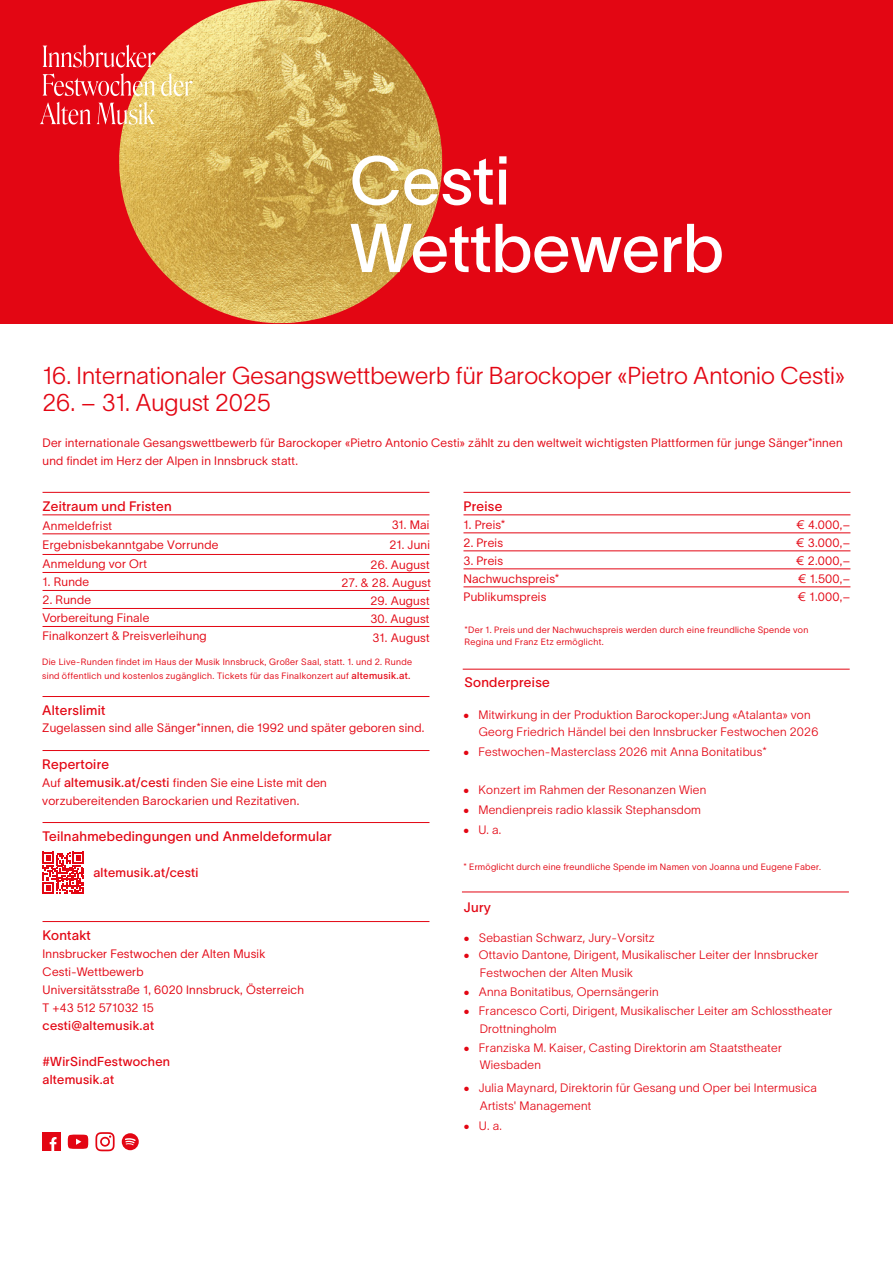
<style>
.page{position:relative;width:893px;height:1263px;background:#fff}
.page>*{position:absolute;margin:0;border:0;box-sizing:border-box;transform-origin:0 0}
.t1{font:67.5px/67.5px "TWK Lausanne 400";color:#fff}
.t2{font:24px "TWK Lausanne 200";color:#e30613}
.t3{font:13.5px "TWK Lausanne 400";letter-spacing:.02em;color:#e30613}
.t4{font:12.75px/18px "TWK Lausanne 400";letter-spacing:.02em;color:#e30613}
.t5{font:12px/18px "TWK Lausanne 250";letter-spacing:.02em;color:#e30613}
.t6{font:12px/17.7px "TWK Lausanne 200";letter-spacing:.02em;color:#e30613}
.t7{font:9px/14.1px "TWK Lausanne 250";letter-spacing:.035em;color:#e30613}
.s1{font-family:"TWK Lausanne 400";font-size:9.75px}
.s2{font-family:"TWK Lausanne 400";font-size:12.75px}
.s3{font-family:"TWK Lausanne 250"}
.s4{color:#fff}
</style>
<div class="page">
<div style="left:0;top:0;width:893px;height:323px;background:#e30613"></div>
<img style="left:99px;top:0;width:363px;height:324px">
<hr style="left:43px;top:492px;width:386px;height:1px;background:#e30613">
<hr style="left:43px;top:515px;width:386px;height:1px;background:#e30613">
<hr style="left:43px;top:554px;width:386px;height:1px;background:#e30613">
<hr style="left:43px;top:572px;width:386px;height:1px;background:#e30613">
<hr style="left:43px;top:590px;width:386px;height:1px;background:#e30613">
<hr style="left:43px;top:608px;width:386px;height:1px;background:#e30613">
<hr style="left:43px;top:626px;width:386px;height:1px;background:#e30613">
<hr style="left:43px;top:696px;width:386px;height:1px;background:#e30613">
<hr style="left:43px;top:750px;width:386px;height:1px;background:#e30613">
<hr style="left:43px;top:822px;width:386px;height:1px;background:#e30613">
<hr style="left:43px;top:921px;width:386px;height:1px;background:#e30613">
<svg style="left:43px;top:852px;width:41px;height:42px"></svg>
<hr style="left:463px;top:492px;width:387px;height:1px;background:#e30613">
<hr style="left:463px;top:515px;width:387px;height:1px;background:#e30613">
<hr style="left:463px;top:533px;width:387px;height:1px;background:#e30613">
<hr style="left:463px;top:551px;width:387px;height:1px;background:#e30613">
<hr style="left:463px;top:569px;width:387px;height:1px;background:#e30613">
<hr style="left:463px;top:587px;width:387px;height:1px;background:#e30613">
<hr style="left:463px;top:669px;width:387px;height:1px;background:#e30613">
<hr style="left:462px;top:892px;width:387px;height:1px;background:#e30613">
<svg style="left:43px;top:45px;width:112px;height:22px"></svg>
<svg style="left:43px;top:73px;width:112px;height:23px"></svg>
<svg style="left:161px;top:73px;width:32px;height:23px"></svg>
<svg style="left:40px;top:102px;width:51px;height:23px"></svg>
<svg style="left:97px;top:102px;width:57px;height:23px"></svg>
<div style="left:43px;top:1133px;width:18px;height:18px;background:#e30613"></div>
<svg style="left:50px;top:1137px;width:7px;height:14px"></svg>
<svg style="left:68px;top:1134px;width:20px;height:15px"></svg>
<svg style="left:95px;top:1132px;width:20px;height:19px"></svg>
<div style="left:122px;top:1133px;width:17px;height:17px;background:#e30613;border-radius:50%"></div>
<svg style="left:125px;top:1138px;width:11px;height:7px"></svg>
<hr style="left:43px;top:534px;width:386px;height:1px;background:#e30613">
<h1 class="t1" style="left:350px;top:142px;width:375px">Cesti<br>Wettbewerb</h1>
<h2 class="t2" style="left:43px;top:358px;width:804px">16. Internationaler Gesangswettbewerb für Barockoper «Pietro Antonio Cesti»</h2>
<h2 class="t2" style="left:43px;top:385px;width:230px">26. – 31. August 2025</h2>
<p class="t5" style="left:43px;top:433px;width:802px">Der internationale Gesangswettbewerb für Barockoper «Pietro Antonio Cesti» zählt zu den weltweit wichtigsten Plattformen für junge Sänger*innen und findet im Herz der Alpen in Innsbruck statt.</p>
<p class="t3" style="left:43px;top:496px;width:131px">Zeitraum und Fristen</p>
<p class="t5" style="left:392px;top:514px;width:39px">31. Mai</p>
<p class="t5" style="left:43px;top:535px;width:177px">Ergebnisbekanntgabe Vorrunde</p>
<p class="t5" style="left:389px;top:535px;width:42px">21. Juni</p>
<p class="t5" style="left:43px;top:554px;width:106px">Anmeldung vor Ort</p>
<p class="t5" style="left:371px;top:555px;width:61px">26. August</p>
<p class="t5" style="left:43px;top:572px;width:48px">1. Runde</p>
<p class="t5" style="left:341px;top:573px;width:91px">27. &amp; 28. August</p>
<p class="t5" style="left:43px;top:590px;width:50px">2. Runde</p>
<p class="t5" style="left:370px;top:591px;width:61px">29. August</p>
<p class="t5" style="left:43px;top:608px;width:108px">Vorbereitung Finale</p>
<p class="t5" style="left:370px;top:609px;width:61px">30. August</p>
<p class="t5" style="left:43px;top:626px;width:166px">Finalkonzert &amp; Preisverleihung</p>
<p class="t5" style="left:372px;top:628px;width:59px">31. August</p>
<p class="t7" style="left:42px;top:654px;width:371px">Die Live-Runden findet im Haus der Musik Innsbruck, Großer Saal, statt. 1. und 2. Runde sind öffentlich und kostenlos zugänglich. Tickets für das Finalkonzert auf <span class="s1">altemusik.at.</span></p>
<p class="t3" style="left:42px;top:700px;width:65px">Alterslimit</p>
<p class="t5" style="left:42px;top:718px;width:384px">Zugelassen sind alle Sänger*innen, die 1992 und später geboren sind.</p>
<p class="t3" style="left:42px;top:754px;width:69px">Repertoire</p>
<p class="t5" style="left:42px;top:773px;width:286px;line-height:17.5px">Auf <span class="s2">altemusik.at/cesti</span> finden Sie eine Liste mit den vorzubereitenden Barockarien und Rezitativen.</p>
<p class="t3" style="left:43px;top:826px;width:291px">Teilnahmebedingungen und Anmeldeformular</p>
<p class="t4" style="left:93px;top:862px;width:107px">altemusik.at/cesti</p>
<p class="t3" style="left:43px;top:925px;width:50px">Kontakt</p>
<p class="t5" style="left:43px;top:944px;width:263px">Innsbrucker Festwochen der Alten Musik<br>Cesti-Wettbewerb<br>Universitätsstraße 1, 6020 Innsbruck, Österreich<br>T +43 512 571032 15</p>
<p class="t4" style="left:43px;top:1015px;width:113px">cesti@altemusik.at</p>
<p class="t4" style="left:43px;top:1051px;width:129px">#WirSindFestwochen altemusik.at</p>
<p class="t3" style="left:463px;top:496px;width:40px">Preise</p>
<p class="t5" style="left:463px;top:514px;width:44px">1. Preis *</p>
<p class="t5" style="left:796px;top:514px;width:56px">€ 4.000,–</p>
<p class="t5" style="left:463px;top:532px;width:41px">2. Preis</p>
<p class="t5" style="left:796px;top:532px;width:56px">€ 3.000,–</p>
<p class="t5" style="left:463px;top:550px;width:41px">3. Preis</p>
<p class="t5" style="left:796px;top:550px;width:56px">€ 2.000,–</p>
<p class="t5" style="left:463px;top:568px;width:97px">Nachwuchspreis*</p>
<p class="t5" style="left:798px;top:568px;width:54px">€ 1.500,–</p>
<p class="t5" style="left:463px;top:586px;width:84px">Publikumspreis</p>
<p class="t5" style="left:798px;top:586px;width:54px">€ 1.000,–</p>
<p class="t7" style="left:464px;top:623px;width:345px;line-height:11.9px">*Der 1. Preis und der Nachwuchspreis werden durch eine freundliche Spende von<br>Regina und Franz Etz ermöglicht.</p>
<p class="t3" style="left:465px;top:673px;width:87px">Sonderpreise</p>
<p class="t6" style="left:472px;top:705px;width:348px;text-indent:-9px"><span class="s3">•</span> Mitwirkung in der Produktion Barockoper:Jung «Atalanta» von <span class="s4">g</span>Georg Friedrich Händel bei den Innsbrucker Festwochen 2026</p>
<p class="t6" style="left:463px;top:742px;width:305px"><span class="s3">•</span> Festwochen-Masterclass 2026 mit Anna Bonitatibus*</p>
<p class="t6" style="left:463px;top:780px;width:245px"><span class="s3">•</span> Konzert im Rahmen der Resonanzen Wien</p>
<p class="t6" style="left:463px;top:800px;width:239px"><span class="s3">•</span> Mendienpreis radio klassik Stephansdom</p>
<p class="t6" style="left:463px;top:820px;width:40px"><span class="s3">•</span> U. a.</p>
<p class="t7" style="left:463px;top:859px;width:359px">* Ermöglicht durch eine freundliche Spende im Namen von Joanna und Eugene Faber.</p>
<p class="t3" style="left:464px;top:897px;width:29px">Jury</p>
<p class="t6" style="left:464px;top:928px;width:193px"><span class="s3">•</span> Sebastian Schwarz, Jury-Vorsitz</p>
<p class="t6" style="left:472px;top:945px;width:348px;text-indent:-9px"><span class="s3">•</span> Ottavio Dantone, Dirigent, Musikalischer Leiter der Innsbrucker <span class="s4">ff</span>Festwochen der Alten Musik</p>
<p class="t6" style="left:464px;top:982px;width:196px"><span class="s3">•</span> Anna Bonitatibus, Opernsängerin</p>
<p class="t6" style="left:472px;top:1001px;width:362px;text-indent:-9px"><span class="s3">•</span> Francesco Corti, Dirigent, Musikalischer Leiter am Schlosstheater <span class="s4">ff</span>Drottningholm</p>
<p class="t6" style="left:472px;top:1038px;width:311px;text-indent:-9px"><span class="s3">•</span> Franziska M. Kaiser, Casting Direktorin am Staatstheater <span class="s4">ff</span>Wiesbaden</p>
<p class="t6" style="left:472px;top:1078px;width:346px;text-indent:-9px"><span class="s3">•</span> Julia Maynard, Direktorin für Gesang und Oper bei Intermusica <span class="s4">ff</span>Artists' Management</p>
<p class="t6" style="left:464px;top:1116px;width:40px"><span class="s3">•</span> U. a.</p>
</div>
